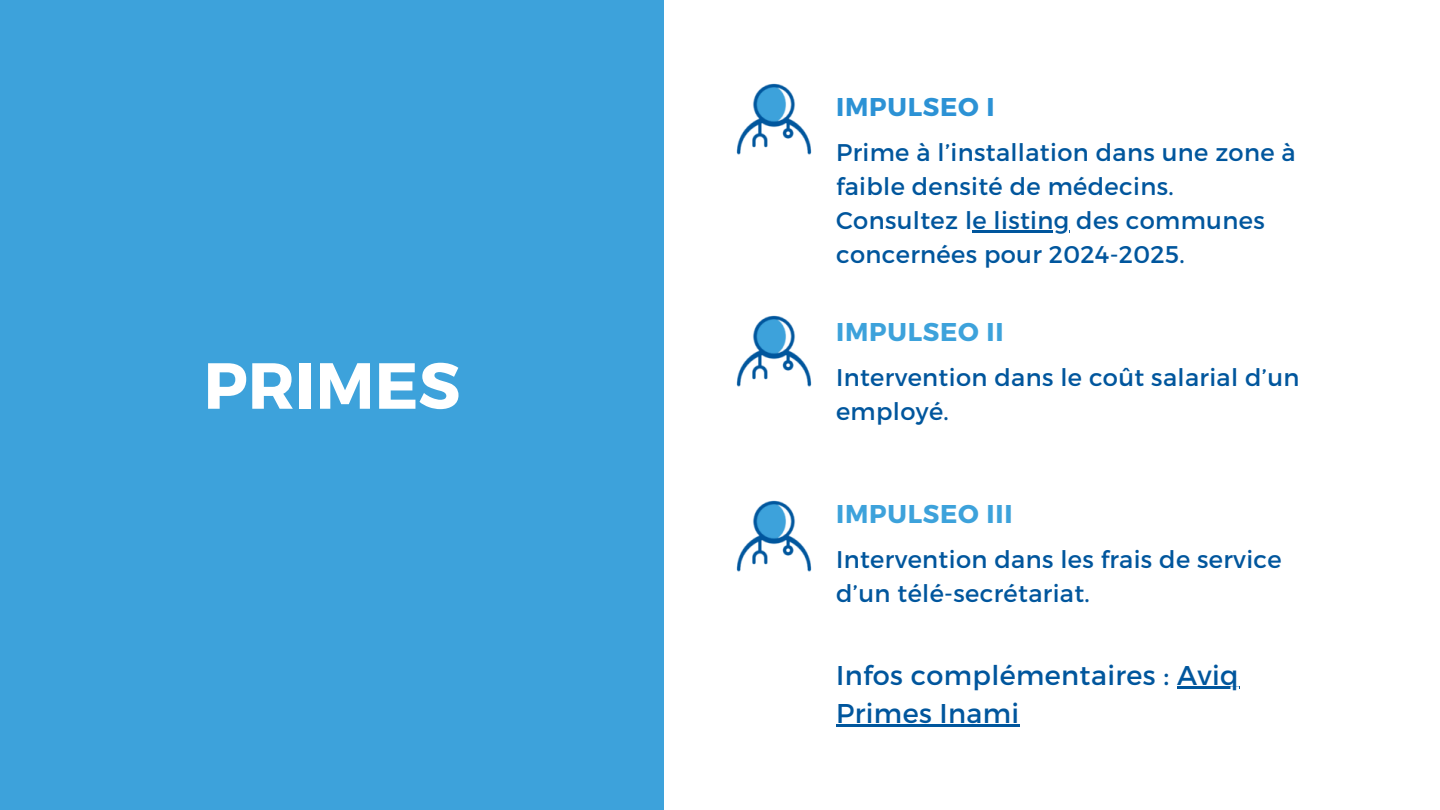
<style>
.page{position:relative;width:1440px;height:810px;background:#fff}
.page>*{position:absolute;margin:0;border:0;box-sizing:border-box;transform-origin:0 0}
.t1{font:700 65px "Montserrat";color:#fff}
.t2{font:27.1px/37.5px "Montserrat";letter-spacing:.015em;color:#00569d}
.t3{font:700 25.7px "Montserrat";letter-spacing:.03em;color:#3da2db}
.t4{font:700 25.7px "Montserrat";letter-spacing:.03em;color:#2c92d5}
.t5{font:24.1px/33.8px "Montserrat";letter-spacing:.015em;color:#00569d}
</style>
<div class="page">
<div style="left:0;top:0;width:664px;height:810px;background:#3da2db"></div>
<img style="left:736px;top:83px;width:76px;height:72px">
<hr style="left:973px;top:230px;width:97px;height:3px;background:#00569d">
<img style="left:736px;top:315px;width:76px;height:72px">
<img style="left:736px;top:500px;width:76px;height:72px">
<hr style="left:1177px;top:687px;width:62px;height:2px;background:#00569d">
<hr style="left:836px;top:724px;width:104px;height:2px;background:#00569d">
<hr style="left:940px;top:724px;width:80px;height:2px;background:#00569d">
<p class="t1" style="left:204px;top:343px;width:258px">PRIMES</p>
<h3 class="t4" style="left:836px;top:90px;width:160px">IMPULSEO I</h3>
<p class="t5" style="left:836px;top:135px;width:461px">Prime à l’installation dans une zone à faible densité de médecins.</p>
<p class="t5" style="left:836px;top:202px;width:430px">Consultez le listing des communes</p>
<h2 class="t5" style="left:836px;top:236px;width:350px">concernées pour 2024-2025.</h2>
<p class="t3" style="left:836px;top:315px;width:169px">IMPULSEO II</p>
<h3 class="t5" style="left:836px;top:359px;width:465px">Intervention dans le coût salarial d’un employé.</h3>
<p class="t3" style="left:836px;top:497px;width:178px">IMPULSEO III</p>
<p class="t5" style="left:836px;top:542px;width:447px">Intervention dans les frais de service d’un télé-secrétariat.</p>
<h4 class="t2" style="left:836px;top:655px;width:404px">Infos complémentaires : Aviq<br>Primes Inami</h4>
</div>
